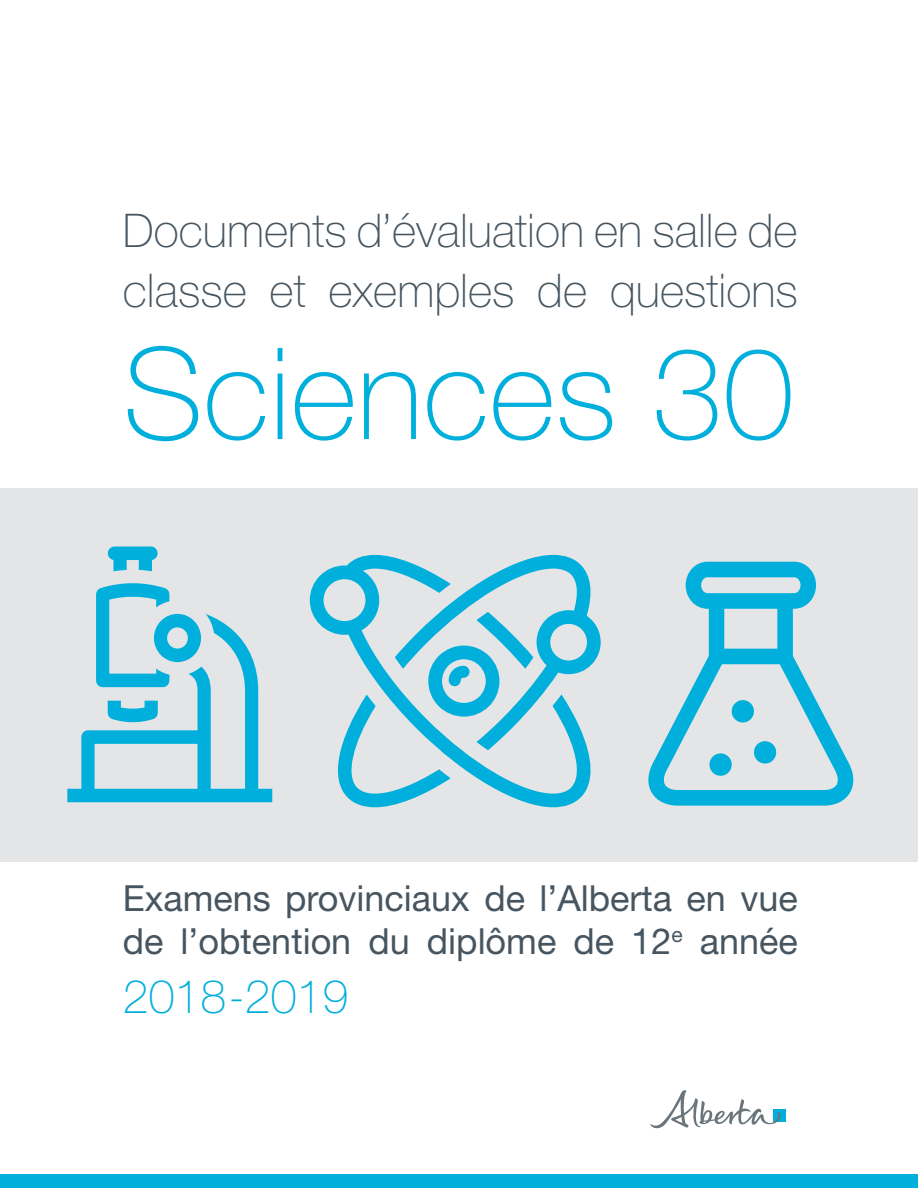
<style>
.page{position:relative;width:918px;height:1188px;background:#fff}
.page>*{position:absolute;margin:0;border:0;box-sizing:border-box;transform-origin:0 0}
.t1{font:100 127.5px "Helvetica Neue LT Std";color:#00afdb}
.t2{font:100 46.5px/60px "Helvetica Neue LT Std";color:#465560}
.t3{font:100 46.5px "Helvetica Neue LT Std";color:#00afdb}
.t4{font:36px/43.5px "Helvetica Neue LT Std";color:#465560}
</style>
<div class="page">
<div style="left:0;top:488px;width:918px;height:374px;background:#e4e5e6"></div>
<svg style="left:648px;top:562px;width:206px;height:244px"></svg>
<svg style="left:67px;top:547px;width:205px;height:255px"></svg>
<svg style="left:310px;top:555px;width:291px;height:252px"></svg>
<div style="left:774px;top:1110px;width:12px;height:12px;background:#00afdb"></div>
<svg style="left:650px;top:1090px;width:131px;height:38px"></svg>
<div style="left:0;top:1175px;width:918px;height:13px;background:#00afdb"></div>
<p class="t2" style="left:123px;top:200px;width:677px">Documents d’évaluation en salle de classe et exemples de questions</p>
<p class="t1" style="left:123px;top:321px;width:673px">Sciences 30</p>
<p class="t4" style="left:123px;top:876px;width:676px">Examens provinciaux de l’Alberta en vue de l’obtention du diplôme de 12<sup>e</sup> année</p>
<p class="t3" style="left:123px;top:970px;width:227px">2018-2019</p>
</div>
